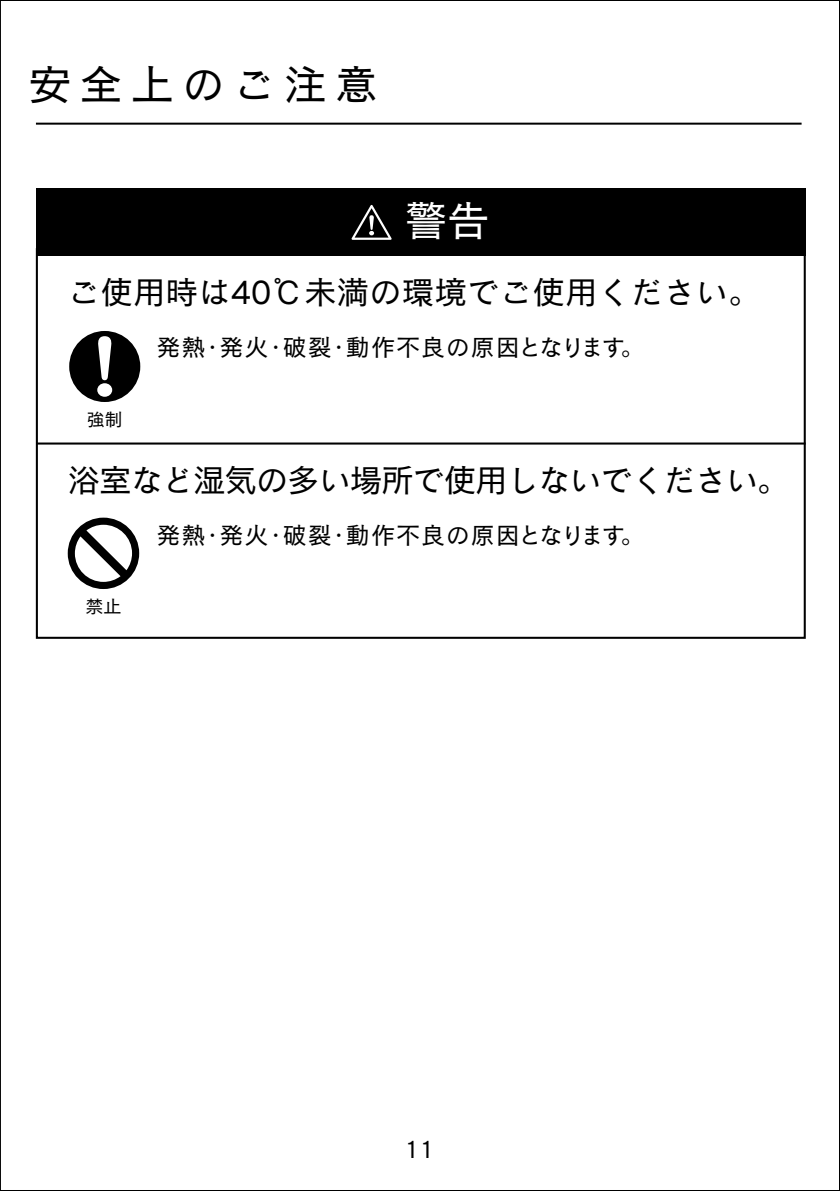
<style>
.page{position:relative;width:840px;height:1191px;background:#fff}
.page>*{position:absolute;margin:0;border:0;box-sizing:border-box;transform-origin:0 0}
.t1{font:42.6px "Cezanne Pro N M";letter-spacing:.2em;color:#000}
.t2{font:42.6px "Cezanne Pro N M";color:#fff}
.t3{font:32.6px "Cezanne Pro N M";letter-spacing:-.04em;color:#000}
.t4{font:32.6px "Cezanne Pro N M";color:#000}
.t5{font:24px "Cezanne Pro N M";letter-spacing:.03em;color:#000}
.t6{font:18px "Cezanne Pro N M";color:#000}
</style>
<div class="page">
<svg style="left:35px;top:122px;width:771px;height:517px"></svg>
<h1 class="t1" style="left:29px;top:58px;width:350px">安全上のご注意</h1>
<h1 class="t2" style="left:404px;top:193px;width:87px">警告</h1>
<h2 class="t4" style="left:68px;top:271px;width:694px">ご使用時は40℃未満の環境でご使用ください。</h2>
<p class="t6" style="left:87px;top:408px;width:37px">強制</p>
<p class="t5" style="left:156px;top:332px;width:489px">発熱・発火・破裂・動作不良の原因となります。</p>
<h2 class="t3" style="left:68px;top:459px;width:723px">浴室など湿気の多い場所で使用しないでください。</h2>
<p class="t6" style="left:85px;top:595px;width:37px">禁止</p>
<p class="t5" style="left:156px;top:520px;width:489px">発熱・発火・破裂・動作不良の原因となります。</p>
<p class="t5" style="left:404px;top:1134px;width:31px">11</p>
</div>
